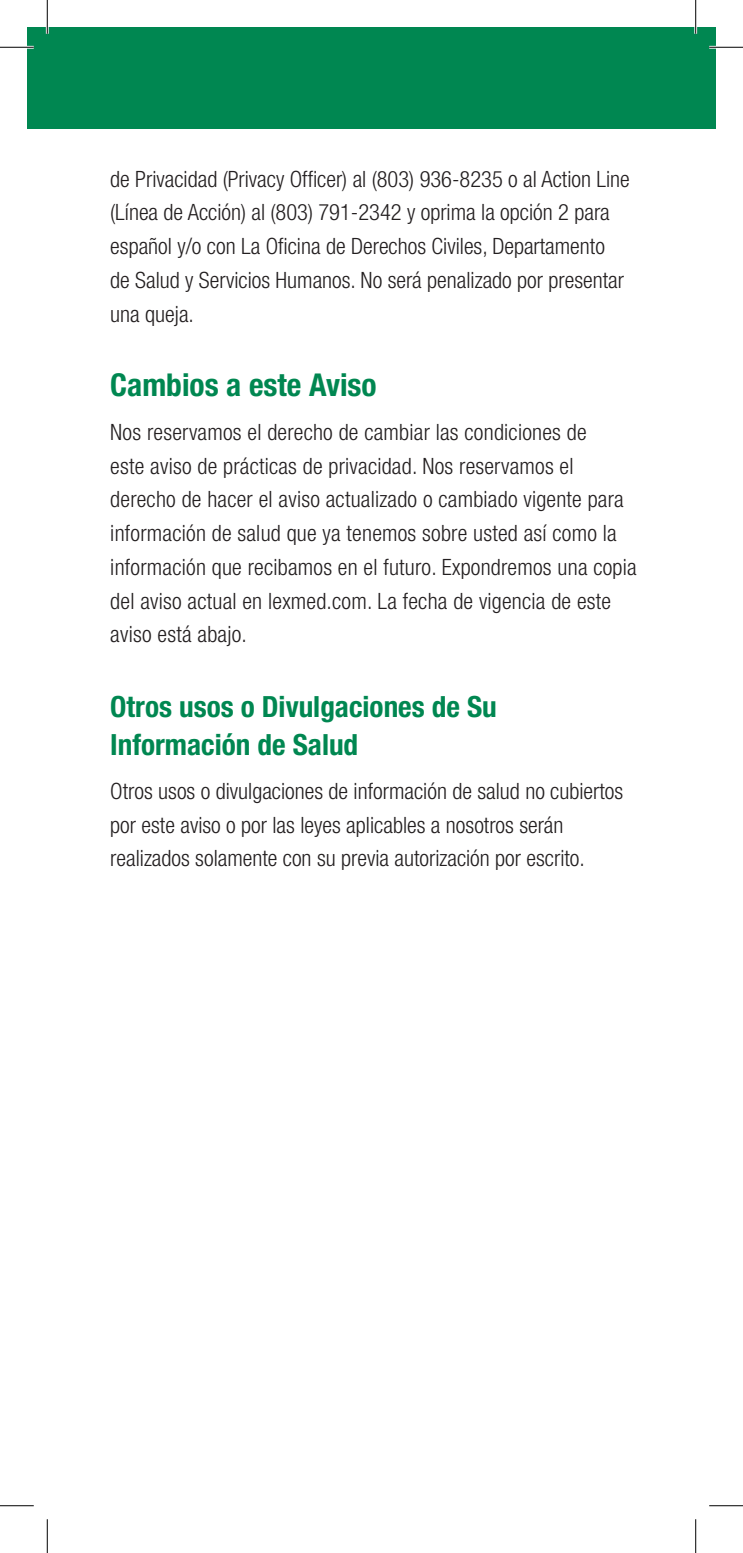
<style>
.page{position:relative;width:743px;height:1553px;background:#fff}
.page>*{position:absolute;margin:0;border:0;box-sizing:border-box;transform-origin:0 0}
.t1{font:700 condensed 31.5px "Helvetica Neue";color:#008751}
.t2{font:700 condensed 29.25px/38.2px "Helvetica Neue";color:#008751}
.t3{font:300 condensed 22.5px/33.8px "Helvetica Neue";color:#231f20}
</style>
<div class="page">
<div style="left:27px;top:27px;width:20px;height:101px;background:#008751"></div>
<div style="left:47px;top:27px;width:669px;height:101px;background:#008751"></div>
<hr style="left:0;top:46px;width:34px;height:3px;background:#fff">
<hr style="left:709px;top:46px;width:33px;height:3px;background:#fff">
<hr style="left:46px;top:0;width:3px;height:34px;background:#fff">
<hr style="left:694px;top:0;width:3px;height:34px;background:#fff">
<hr style="left:0;top:47px;width:34px;height:1px;background:#000">
<hr style="left:709px;top:47px;width:33px;height:1px;background:#000">
<hr style="left:0;top:1505px;width:34px;height:1px;background:#000">
<hr style="left:709px;top:1505px;width:33px;height:1px;background:#000">
<hr style="left:47px;top:0;width:1px;height:34px;background:#000">
<hr style="left:47px;top:1519px;width:1px;height:33px;background:#000">
<hr style="left:695px;top:0;width:1px;height:34px;background:#000">
<hr style="left:695px;top:1519px;width:1px;height:33px;background:#000">
<p class="t3" style="left:110px;top:162px;width:521px">de Privacidad (Privacy Officer) al (803) 936-8235 o al Action Line (Línea de Acción) al (803) 791-2342 y oprima la opción 2 para español y/o con La Oficina de Derechos Civiles, Departamento de Salud y Servicios Humanos. No será penalizado por presentar una queja.</p>
<p class="t1" style="left:110px;top:366px;width:268px">Cambios a este Aviso</p>
<p class="t3" style="left:110px;top:415px;width:528px">Nos reservamos el derecho de cambiar las condiciones de<br>este aviso de prácticas de privacidad. Nos reservamos el derecho de hacer el aviso actualizado o cambiado vigente para información de salud que ya tenemos sobre usted así como la información que recibamos en el futuro. Expondremos una copia del aviso actual en lexmed.com. La fecha de vigencia de este aviso está abajo.</p>
<p class="t2" style="left:110px;top:687px;width:388px">Otros usos o Divulgaciones de Su<br>Información de Salud</p>
<p class="t3" style="left:110px;top:774px;width:514px">Otros usos o divulgaciones de información de salud no cubiertos por este aviso o por las leyes aplicables a nosotros serán realizados solamente con su previa autorización por escrito.</p>
</div>
